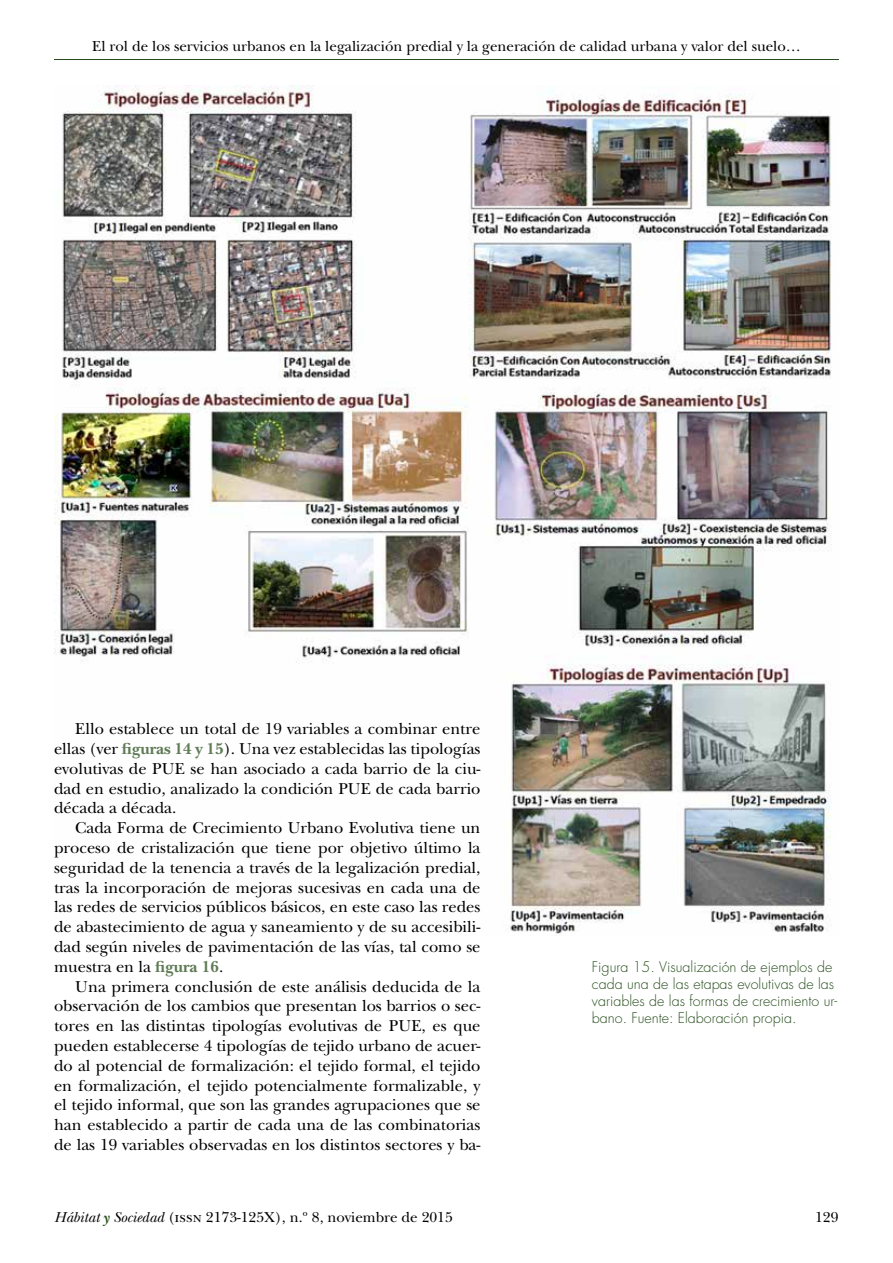
<style>
.page{position:relative;width:893px;height:1263px;background:#fff}
.page>*{position:absolute;margin:0;border:0;box-sizing:border-box;transform-origin:0 0}
.t1{font:16.5px/19.8px "New Baskerville Std";color:#000;text-align:justify}
.t2{font:15px "New Baskerville Std";color:#000}
.t3{font:300 14.25px/17.1px "Futura Std";color:#294f1e}
.s1{font-weight:700;color:#5f7b56}
.s2{font-style:italic}
.s3{font-weight:700;font-style:italic;color:#294f1e}
</style>
<div class="page">
<hr style="left:54px;top:59px;width:785px;height:1px;background:#294f1e">
<img style="left:54px;top:85px;width:778px;height:849px">
<p class="t2" style="left:92px;top:37px;width:710px">El rol de los servicios urbanos en la legalización predial y la generación de calidad urbana y valor del suelo…</p>
<p class="t1" style="left:54px;top:719px;width:428px;text-indent:21px">Ello establece un total de 19 variables a combinar entre ellas (ver <span class="s1">figuras 14 y 15</span>). Una vez establecidas las tipologías evolutivas de PUE se han asociado a cada barrio de la ciu&shy;dad en estudio, analizado la condición PUE de cada barrio década a década.</p>
<p class="t1" style="left:54px;top:818px;width:428px;text-indent:21px">Cada Forma de Crecimiento Urbano Evolutiva tiene un proceso de cristalización que tiene por objetivo último la seguridad de la tenencia a través de la legalización predial, tras la incorporación de mejoras sucesivas en cada una de las redes de servicios públicos básicos, en este caso las redes de abastecimiento de agua y saneamiento y de su accesibili&shy;dad según niveles de pavimentación de las vías, tal como se muestra en la <span class="s1">figura 16</span>.</p>
<p class="t1" style="left:54px;top:976px;width:428px;text-indent:21px">Una primera conclusión de este análisis deducida de la observación de los cambios que presentan los barrios o sec&shy;tores en las distintas tipologías evolutivas de PUE, es que pueden establecerse 4 tipologías de tejido urbano de acuer&shy;do al potencial de formalización: el tejido formal, el tejido en formalización, el tejido potencialmente formalizable, y el tejido informal, que son las grandes agrupaciones que se han establecido a partir de cada una de las combinatorias de las 19 variables observadas en los distintos sectores y ba-</p>
<p class="t3" style="left:592px;top:958px;width:247px">Figura 15. Visualización de ejemplos de cada una de las etapas evolutivas de las variables de las formas de crecimiento ur&shy;bano. Fuente: Elaboración propia.</p>
<p class="t2" style="left:54px;top:1208px;width:400px"><span class="s2">Hábitat</span> <span class="s3">y</span> <span class="s2">Sociedad</span> (issn 2173-125X), n.º 8, noviembre de 2015</p>
<p class="t2" style="left:815px;top:1208px;width:25px">129</p>
</div>
